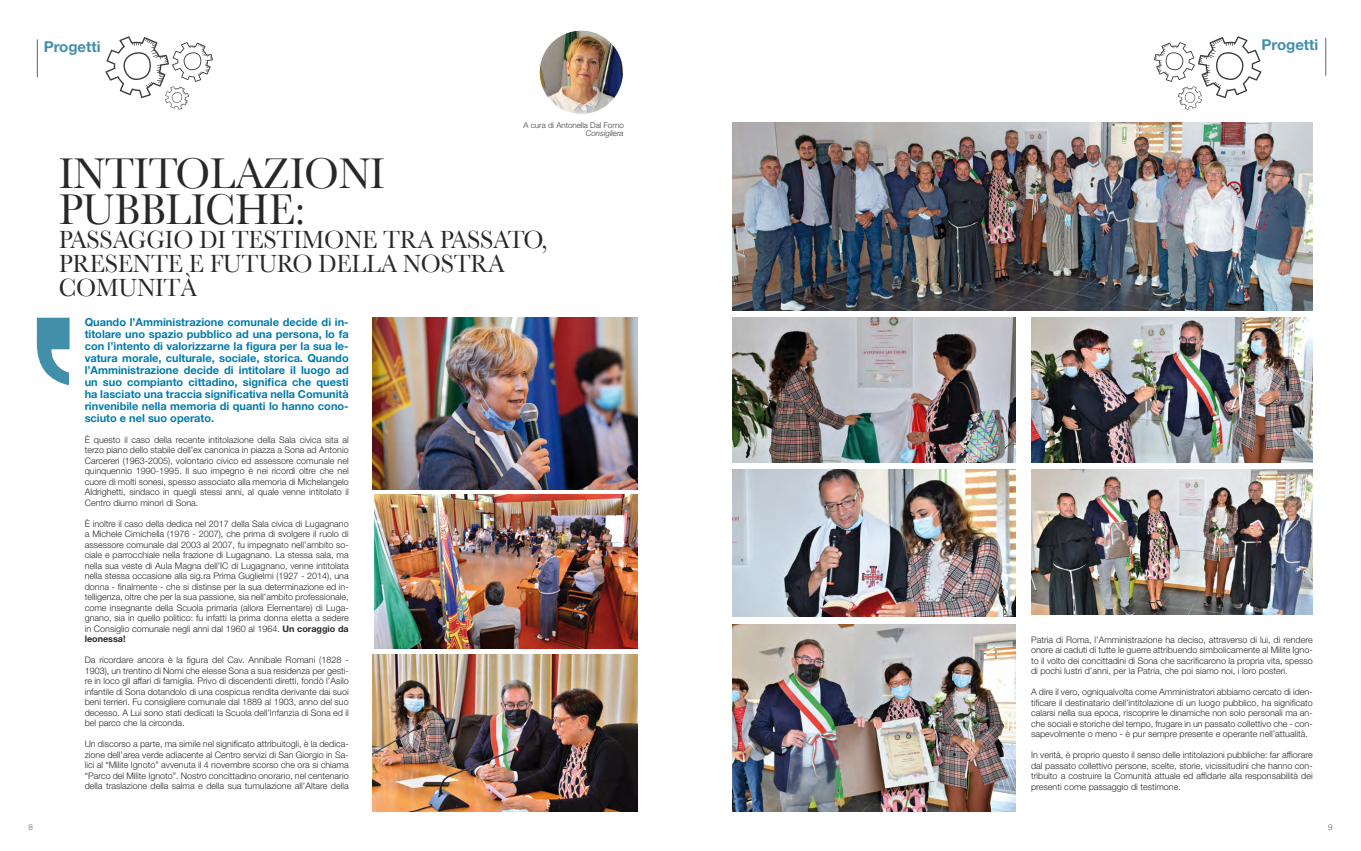
<style>
.page{position:relative;width:1361px;height:851px;background:#fff}
.page>*{position:absolute;margin:0;border:0;box-sizing:border-box;transform-origin:0 0}
.t1{font:45px/36px "Baskerville";letter-spacing:-.01em;color:#282829;scale:.94 1}
.t2{font:26px/24px "Baskerville";letter-spacing:-.01em;color:#282829;scale:.94 1}
.t3{font:700 15px "Helvetica Neue LT Std";color:#428fac}
.t4{font:700 11px/12px "Helvetica Neue LT Std";color:#007bac;text-align:justify}
.t5{font:300 9px/10.5px "Helvetica Neue LT Std";color:#282829;text-align:justify}
.t6{font:300 8px "Helvetica Neue LT Std";color:#3e3d40}
.t7{font:italic 300 8px "Helvetica Neue LT Std";color:#3e3d40}
.t8{font:300 8px "Helvetica Neue LT Std";color:#616264}
.s1{font-weight:700}
</style>
<div class="page">
<svg style="left:37px;top:317px;width:33px;height:68px"></svg>
<hr style="left:37px;top:39px;width:1px;height:38px;background:#616264">
<svg style="left:105px;top:36px;width:108px;height:74px"></svg>
<img style="left:374px;top:494px;width:263px;height:154px">
<img style="left:373px;top:317px;width:264px;height:172px">
<img style="left:373px;top:654px;width:264px;height:157px">
<img style="left:539px;top:30px;width:84px;height:84px;border-radius:42px">
<img style="left:732px;top:317px;width:283px;height:145px">
<img style="left:1031px;top:317px;width:281px;height:145px">
<img style="left:732px;top:122px;width:580px;height:188px">
<img style="left:1031px;top:470px;width:281px;height:144px">
<img style="left:732px;top:470px;width:283px;height:146px">
<img style="left:732px;top:624px;width:283px;height:187px">
<svg style="left:1154px;top:36px;width:107px;height:74px"></svg>
<hr style="left:1325px;top:38px;width:1px;height:37px;background:#616264">
<h3 class="t3" style="left:44px;top:37px;width:58px">Progetti</h3>
<p class="t6" style="left:523px;top:120px;width:102px">A cura di Antonella Dal Forno</p>
<p class="t7" style="left:586px;top:128px;width:39px">Consigliera</p>
<h1 class="t1" style="left:59px;top:155px;width:348px">INTITOLAZIONI<br>PUBBLICHE:</h1>
<h2 class="t2" style="left:59px;top:227px;width:521px">PASSAGGIO DI TESTIMONE TRA PASSATO,<br>PRESENTE E FUTURO DELLA NOSTRA<br>COMUNITÀ</h2>
<p class="t4" style="left:85px;top:315px;width:265px">Quando l’Amministrazione comunale decide di in&shy;titolare uno spazio pubblico ad una persona, lo fa con l’intento di valorizzarne la figura per la sua le&shy;vatura morale, culturale, sociale, storica. Quando l’Amministrazione decide di intitolare il luogo ad un suo compianto cittadino, significa che questi ha lasciato una traccia significativa nella Comunità rinvenibile nella memoria di quanti lo hanno cono&shy;sciuto e nel suo operato.</p>
<p class="t5" style="left:85px;top:434px;width:265px">È questo il caso della recente intitolazione della Sala civica sita al terzo piano dello stabile dell’ex canonica in piazza a Sona ad Antonio Carcereri (1963-2005), volontario civico ed assessore comunale nel quinquennio 1990-1995. Il suo impegno è nei ricordi oltre che nel cuore di molti sonesi, spesso associato alla memoria di Michelangelo Aldrighetti, sindaco in quegli stessi anni, al quale venne intitolato il Centro diurno minori di Sona.</p>
<p class="t5" style="left:85px;top:518px;width:266px">È inoltre il caso della dedica nel 2017 della Sala civica di Lugagnano a Michele Cimichella (1976 - 2007), che prima di svolgere il ruolo di assessore comunale dal 2003 al 2007, fu impegnato nell’ambito so&shy;ciale e parrocchiale nella frazione di Lugagnano. La stessa sala, ma nella sua veste di Aula Magna dell’IC di Lugagnano, venne intitolata nella stessa occasione alla sig.ra Prima Guglielmi (1927 - 2014), una donna - finalmente - che si distinse per la sua determinazione ed in&shy;telligenza, oltre che per la sua passione, sia nell’ambito professionale, come insegnante della Scuola primaria (allora Elementare) di Luga&shy;gnano, sia in quello politico: fu infatti la prima donna eletta a sedere in Consiglio comunale negli anni dal 1960 al 1964. <span class="s1">Un coraggio da leonessa!</span></p>
<p class="t5" style="left:85px;top:654px;width:266px">Da ricordare ancora è la figura del Cav. Annibale Romani (1828 - 1903), un trentino di Nomi che elesse Sona a sua residenza per gesti&shy;re in loco gli affari di famiglia. Privo di discendenti diretti, fondò l’Asilo infantile di Sona dotandolo di una cospicua rendita derivante dai suoi beni terrieri. Fu consigliere comunale dal 1889 al 1903, anno del suo decesso. A Lui sono stati dedicati la Scuola dell’Infanzia di Sona ed il bel parco che la circonda.</p>
<p class="t5" style="left:85px;top:738px;width:265px">Un discorso a parte, ma simile nel significato attribuitogli, è la dedica&shy;zione dell’area verde adiacente al Centro servizi di San Giorgio in Sa&shy;lici al “Milite Ignoto” avvenuta il 4 novembre scorso che ora si chiama “Parco del Milite Ignoto”. Nostro concittadino onorario, nel centenario della traslazione della salma e della sua tumulazione all’Altare della</p>
<h3 class="t3" style="left:1261px;top:35px;width:58px">Progetti</h3>
<p class="t5" style="left:1031px;top:634px;width:283px">Patria di Roma, l’Amministrazione ha deciso, attraverso di lui, di rendere onore ai caduti di tutte le guerre attribuendo simbolicamente al Milite Igno&shy;to il volto dei concittadini di Sona che sacrificarono la propria vita, spesso di pochi lustri d’anni, per la Patria, che poi siamo noi, i loro posteri.</p>
<p class="t5" style="left:1031px;top:686px;width:283px">A dire il vero, ogniqualvolta come Amministratori abbiamo cercato di iden&shy;tificare il destinatario dell’intitolazione di un luogo pubblico, ha significato calarsi nella sua epoca, riscoprire le dinamiche non solo personali ma an&shy;che sociali e storiche del tempo, frugare in un passato collettivo che - con&shy;sapevolmente o meno - è pur sempre presente e operante nell’attualità.</p>
<p class="t5" style="left:1031px;top:749px;width:283px">In verità, è proprio questo il senso delle intitolazioni pubbliche: far affiorare dal passato collettivo persone, scelte, storie, vicissitudini che hanno con&shy;tribuito a costruire la Comunità attuale ed affidarle alla responsabilità dei presenti come passaggio di testimone.</p>
<p class="t8" style="left:28px;top:821px;width:6px">8</p>
<p class="t8" style="left:1328px;top:821px;width:6px">9</p>
</div>
